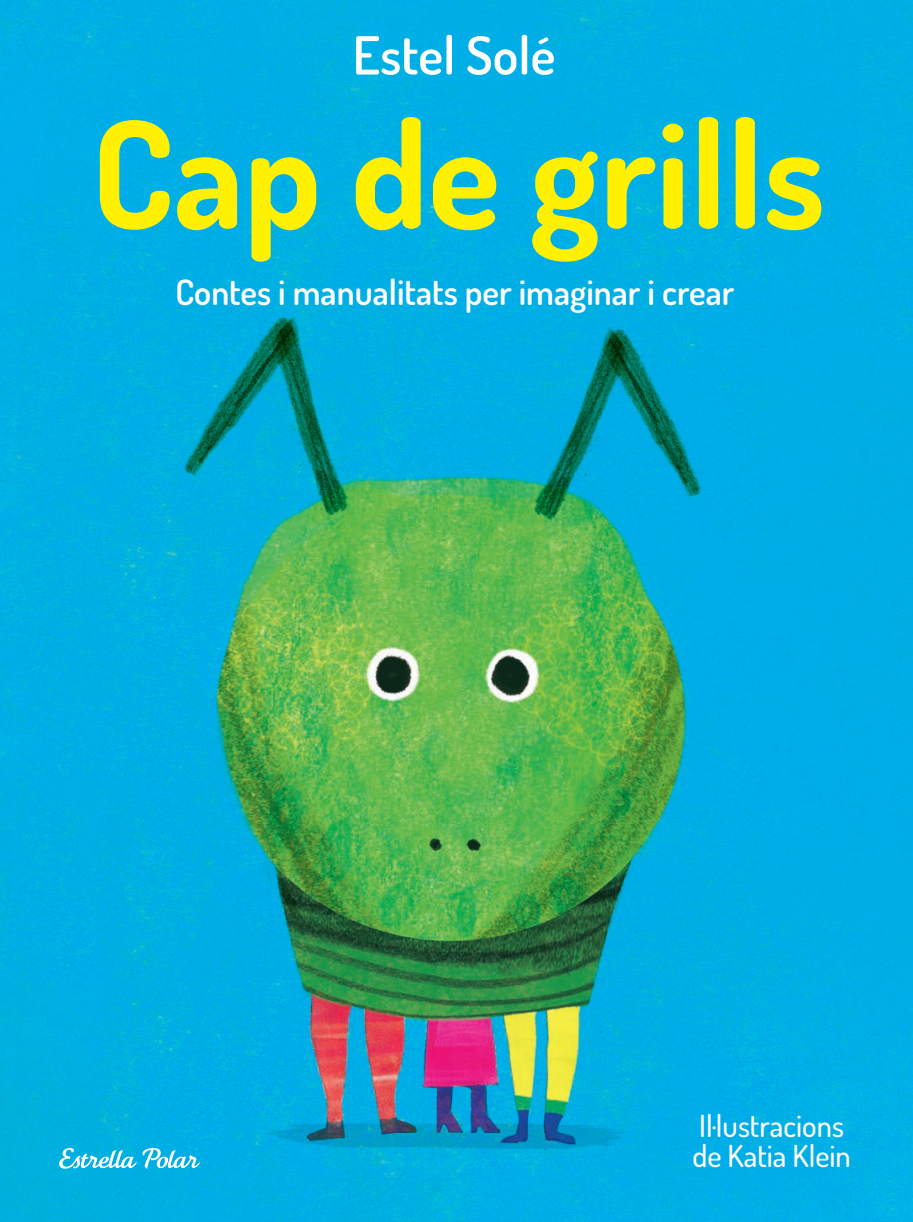
<style>
.page{position:relative;width:913px;height:1222px;background:#fff}
.page>*{position:absolute;margin:0;border:0;box-sizing:border-box;transform-origin:0 0}
.t1{font:700 148.75px "Dosis";color:#fff101}
.t2{font:600 52.5px "Dosis";color:#fff}
.t3{font:600 35px "Dosis";color:#fff}
.t4{font:500 30.45px/30.4px "Dosis";color:#fff}
</style>
<div class="page">
<img style="left:0;top:0;width:913px;height:1221px">
<svg style="left:59px;top:1147px;width:141px;height:21px"></svg>
<h2 class="t2" style="left:353px;top:21px;width:204px">Estel Solé</h2>
<h1 class="t1" style="left:92px;top:78px;width:735px">Cap de grills</h1>
<p class="t3" style="left:175px;top:269px;width:560px">Contes i manualitats per imaginar i crear</p>
<p class="t4" style="left:692px;top:1109px;width:160px">Il·lustracions de Katia Klein</p>
</div>
